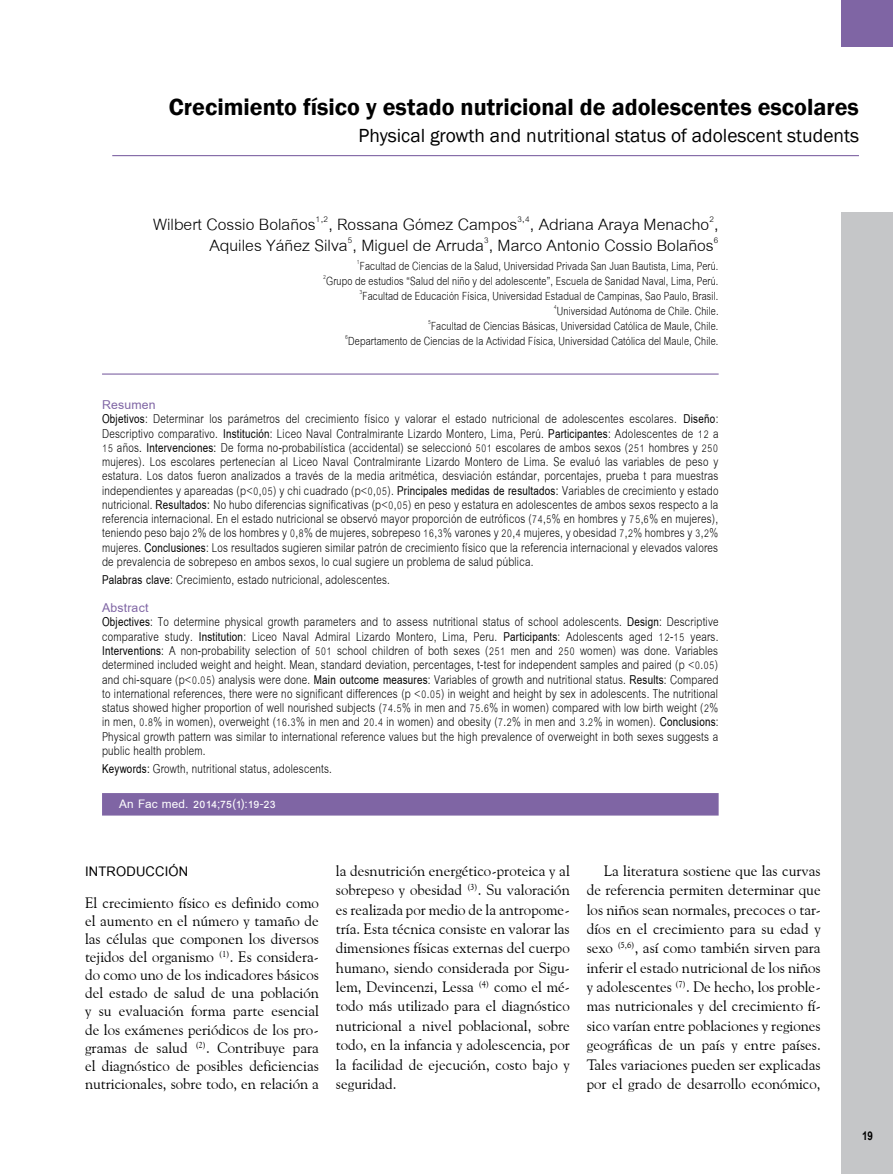
<style>
.page{position:relative;width:893px;height:1174px;background:#fff}
.page>*{position:absolute;margin:0;border:0;box-sizing:border-box;transform-origin:0 0}
.t1{font:24px/21px "Cordia UPC";color:#000;text-align:right}
.t2{font:600 24px "Franklin Gothic";color:#000}
.t3{font:700 20.25px "Cordia UPC";letter-spacing:.01em;color:#000}
.t4{font:19.5px "Franklin Gothic";color:#000}
.t5{font:18.75px/14.2px "Cordia UPC";letter-spacing:.015em;color:#000;scale:.8 1}
.t6{font:700 18px "Cordia UPC";letter-spacing:-.01em;color:#fff}
.t7{font:17.25px/15px "Cordia UPC";letter-spacing:.01em;color:#000;text-align:right;scale:.8 1}
.t8{font:15px/19.4px "Goudy Old Style BT";color:#000;text-align:justify}
.t9{font:700 12px "Arial Narrow";color:#000}
.s1{font-weight:700;color:#7f65a4}
.s2{font-weight:700}
</style>
<div class="page">
<div style="left:842px;top:0;width:51px;height:47px;background:#7f65a4"></div>
<div style="left:842px;top:213px;width:51px;height:961px;background:#c5c6c8"></div>
<hr style="left:112px;top:155px;width:747px;height:1px;background:#7f65a4">
<hr style="left:102px;top:373px;width:617px;height:1px;background:#7f65a4">
<div style="left:102px;top:793px;width:617px;height:22px;background:#7f65a4"></div>
<p class="t2" style="left:169px;top:92px;width:692px">Crecimiento físico y estado nutricional de adolescentes escolares</p>
<p class="t4" style="left:359px;top:124px;width:502px">Physical growth and nutritional status of adolescent students</p>
<p class="t1" style="left:153px;top:214px;width:567px">Wilbert Cossio Bolaños<sup>1,2</sup>, Rossana Gómez Campos<sup>3,4</sup>, Adriana Araya Menacho<sup>2</sup>,<br>Aquiles Yáñez Silva<sup>5</sup>, Miguel de Arruda<sup>3</sup>, Marco Antonio Cossio Bolaños<sup>6</sup></p>
<p class="t7" style="left:323px;top:259px;width:496px"><sup>1</sup>Facultad de Ciencias de la Salud, Universidad Privada San Juan Bautista, Lima, Perú.<br><sup>2</sup>Grupo de estudios “Salud del niño y del adolescente”, Escuela de Sanidad Naval, Lima, Perú.<br><sup>3</sup>Facultad de Educación Física, Universidad Estadual de Campinas, Sao Paulo, Brasil.<br><sup>4</sup>Universidad Autónoma de Chile. Chile.<br><sup>5</sup>Facultad de Ciencias Básicas, Universidad Católica de Maule, Chile.<br><sup>6</sup>Departamento de Ciencias de la Actividad Física, Universidad Católica del Maule, Chile.</p>
<p class="t5" style="left:102px;top:398px;width:772px"><span class="s1">Resumen<br></span><span class="s2">Objetivos</span>: Determinar los parámetros del crecimiento físico y valorar el estado nutricional de adolescentes escolares. <span class="s2">Diseño</span>:<br>Descriptivo comparativo. <span class="s2">Institución</span>: Liceo Naval Contralmirante Lizardo Montero, Lima, Perú. <span class="s2">Participantes</span>: Adolescentes de 12 a 15 años<span class="s2">. Intervenciones:</span> De forma no-probabilística (accidental) se seleccionó 501 escolares de ambos sexos (251 hombres y 250 mujeres). Los escolares pertenecían al Liceo Naval Contralmirante Lizardo Montero de Lima. Se evaluó las variables de peso y estatura. Los datos fueron analizados a través de la media aritmética, desviación estándar, porcentajes, prueba t para muestras independientes y apareadas (p&lt;0,05) y chi cuadrado (p&lt;0,05). <span class="s2">Principales medidas de resultados:</span> Variables de crecimiento y estado nutricional. <span class="s2">Resultados:</span> No hubo diferencias significativas (p&lt;0,05) en peso y estatura en adolescentes de ambos sexos respecto a la referencia internacional. En el estado nutricional se observó mayor proporción de eutróficos (74,5% en hombres y 75,6% en mujeres), teniendo peso bajo 2% de los hombres y 0,8% de mujeres, sobrepeso 16,3% varones y 20,4 mujeres, y obesidad 7,2% hombres y 3,2% mujeres. <span class="s2">Conclusiones</span>: Los resultados sugieren similar patrón de crecimiento físico que la referencia internacional y elevados valores de prevalencia de sobrepeso en ambos sexos, lo cual sugiere un problema de salud pública.</p>
<p class="t5" style="left:102px;top:567px;width:361px;line-height:27.8px"><span class="s2">Palabras clave</span>: Crecimiento, estado nutricional, adolescentes.<br><span class="s1">Abstract</span></p>
<p class="t5" style="left:102px;top:615px;width:772px;text-align:justify"><span class="s2">Objectives</span>: To determine physical growth parameters and to assess nutritional status of school adolescents. <span class="s2">Design</span>: Descriptive comparative study. <span class="s2">Institution</span>: Liceo Naval Admiral Lizardo Montero, Lima, Peru. <span class="s2">Participants</span>: Adolescents aged 12-15 years.<br><span class="s2">Interventions</span>: A non-probability selection of 501 school children of both sexes (251 men and 250 women) was done. Variables determined included weight and height. Mean, standard deviation, percentages, t-test for independent samples and paired (p &lt;0.05) and chi-square (p&lt;0.05) analysis were done. <span class="s2">Main outcome measures</span>: Variables of growth and nutritional status. <span class="s2">Results</span>: Compared to international references, there were no significant differences (p &lt;0.05) in weight and height by sex in adolescents. The nutritional status showed higher proportion of well nourished subjects (74.5% in men and 75.6% in women) compared with low birth weight (2% in men, 0.8% in women), overweight (16.3% in men and 20.4 in women) and obesity (7.2% in men and 3.2% in women). <span class="s2">Conclusions</span>:<br>Physical growth pattern was similar to international reference values but the high prevalence of overweight in both sexes suggests a public health problem.</p>
<p class="t5" style="left:102px;top:762px;width:289px"><span class="s2">Keywords:</span> Growth, nutritional status, adolescents.</p>
<p class="t6" style="left:119px;top:793px;width:158px">An Fac med. 2014;75(1):19-23</p>
<p class="t3" style="left:85px;top:858px;width:105px">Introducción</p>
<p class="t8" style="left:85px;top:893px;width:235px;line-height:18.1px">El crecimiento físico es definido como el aumento en el número y tamaño de las células que componen los diversos tejidos del organismo <sup>(1)</sup>. Es considera&shy;do como uno de los indicadores básicos del estado de salud de una población y su evaluación forma parte esencial de los exámenes periódicos de los pro&shy;gramas de salud <sup>(2)</sup>. Contribuye para el diagnóstico de posibles deficiencias nutricionales, sobre todo, en relación a</p>
<p class="t8" style="left:336px;top:860px;width:235px">la desnutrición energético-proteica y al sobrepeso y obesidad <sup>(3)</sup>. Su valoración es realizada por medio de la antropome&shy;tría. Esta técnica consiste en valorar las dimensiones físicas externas del cuerpo humano, siendo considerada por Sigu&shy;lem, Devincenzi, Lessa <sup>(4)</sup> como el mé&shy;todo más utilizado para el diagnóstico nutricional a nivel poblacional, sobre todo, en la infancia y adolescencia, por la facilidad de ejecución, costo bajo y seguridad.</p>
<p class="t8" style="left:587px;top:860px;width:235px;text-indent:17px">La literatura sostiene que las curvas de referencia permiten determinar que los niños sean normales, precoces o tar&shy;díos en el crecimiento para su edad y sexo <sup>(5,6)</sup>, así como también sirven para inferir el estado nutricional de los niños y adolescentes <sup>(7)</sup>. De hecho, los proble&shy;mas nutricionales y del crecimiento fí&shy;sico varían entre poblaciones y regiones geográficas de un país y entre países.<br>Tales variaciones pueden ser explicadas por el grado de desarrollo económico,</p>
<p class="t9" style="left:862px;top:1126px;width:12px">19</p>
</div>
